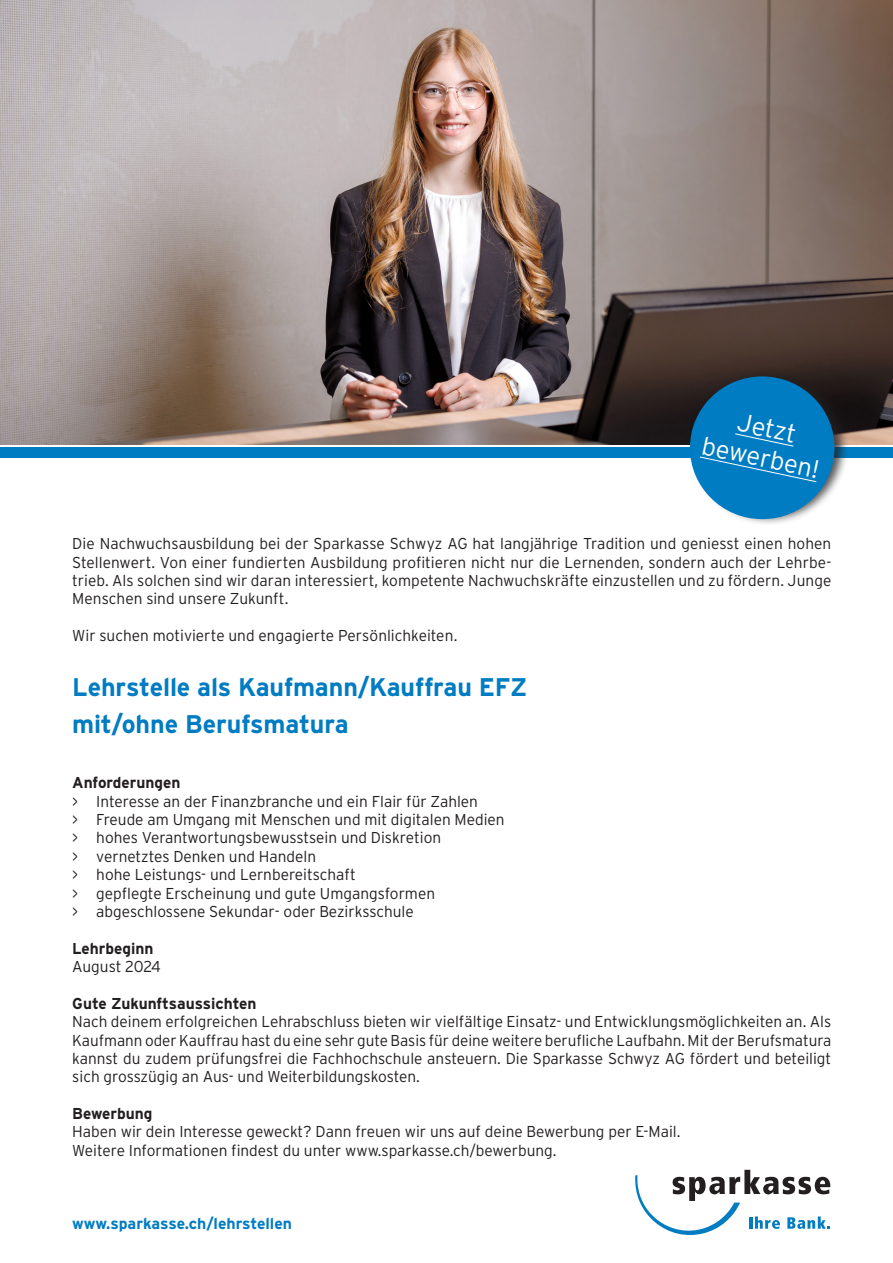
<style>
.page{position:relative;width:893px;height:1263px;background:#fff}
.page>*{position:absolute;margin:0;border:0;box-sizing:border-box;transform-origin:0 0}
.t1{font:700 25.5px/36.8px "Interstate";letter-spacing:-.005em;color:#007cc2}
.t2{font:300 25.5px/30px "Interstate";color:#fff;text-align:center}
.t3{font:300 15.75px/18.5px "Interstate";color:#231f20;text-align:justify}
.t4{font:700 15.75px "Interstate";color:#231f20}
.t5{font:700 15.75px "Interstate";color:#007cc2}
</style>
<div class="page">
<img style="left:0;top:0;width:893px;height:444px">
<svg style="left:635px;top:1170px;width:195px;height:65px"></svg>
<div style="left:0;top:448px;width:893px;height:10px;background:#007cc2"></div>
<div style="left:688px;top:367px;width:161px;height:159px;background:#231f20;opacity:.75"></div>
<div style="left:691px;top:377px;width:143px;height:141px;background:#007cc2;border-radius:50%"></div>
<svg style="left:735px;top:433px;width:59px;height:14px"></svg>
<svg style="left:699px;top:456px;width:118px;height:26px"></svg>
<h1 class="t2" style="left:712px;top:401px;width:121px;rotate:12deg">Jetzt bewerben!</h1>
<p class="t3" style="left:72px;top:534px;width:761px">Die Nachwuchsausbildung bei der Sparkasse Schwyz AG hat langjährige Tradition und geniesst einen hohen Stellenwert. Von einer fundierten Ausbildung profitieren nicht nur die Lernenden, sondern auch der Lehrbe&shy;trieb. Als solchen sind wir daran interessiert, kompetente Nachwuchskräfte einzustellen und zu fördern. Junge Menschen sind unsere Zukunft.</p>
<p class="t3" style="left:72px;top:626px;width:387px">Wir suchen motivierte und engagierte Persönlichkeiten.</p>
<h1 class="t1" style="left:72px;top:669px;width:457px">Lehrstelle als Kaufmann/Kauffrau EFZ mit/ohne Berufsmatura</h1>
<p class="t4" style="left:72px;top:773px;width:110px">Anforderungen</p>
<p class="t3" style="left:72px;top:792px;width:434px;text-align:left">&gt; Interesse an der Finanzbranche und ein Flair für Zahlen<br>&gt; Freude am Umgang mit Menschen und mit digitalen Medien &gt; hohes Verantwortungsbewusstsein und Diskretion<br>&gt; vernetztes Denken und Handeln<br>&gt; hohe Leistungs- und Lernbereitschaft<br>&gt; gepflegte Erscheinung und gute Umgangsformen<br>&gt; abgeschlossene Sekundar- oder Bezirksschule</p>
<p class="t4" style="left:72px;top:938px;width:83px">Lehrbeginn</p>
<p class="t3" style="left:72px;top:957px;width:90px">August 2024</p>
<p class="t4" style="left:72px;top:994px;width:186px">Gute Zukunftsaussichten</p>
<p class="t3" style="left:72px;top:1012px;width:760px">Nach deinem erfolgreichen Lehrabschluss bieten wir vielfältige Einsatz- und Entwicklungsmöglichkeiten an. Als Kaufmann oder Kauffrau hast du eine sehr gute Basis für deine weitere berufliche Laufbahn. Mit der Berufsmatura kannst du zudem prüfungsfrei die Fachhochschule ansteuern. Die Sparkasse Schwyz AG fördert und beteiligt sich grosszügig an Aus- und Weiterbildungskosten.</p>
<p class="t4" style="left:72px;top:1104px;width:82px">Bewerbung</p>
<p class="t3" style="left:72px;top:1122px;width:610px">Haben wir dein Interesse geweckt? Dann freuen wir uns auf deine Bewerbung per E-Mail.<br>Weitere Informationen findest du unter www.sparkasse.ch/bewerbung.</p>
<p class="t5" style="left:72px;top:1214px;width:221px">www.sparkasse.ch/lehrstellen</p>
</div>
